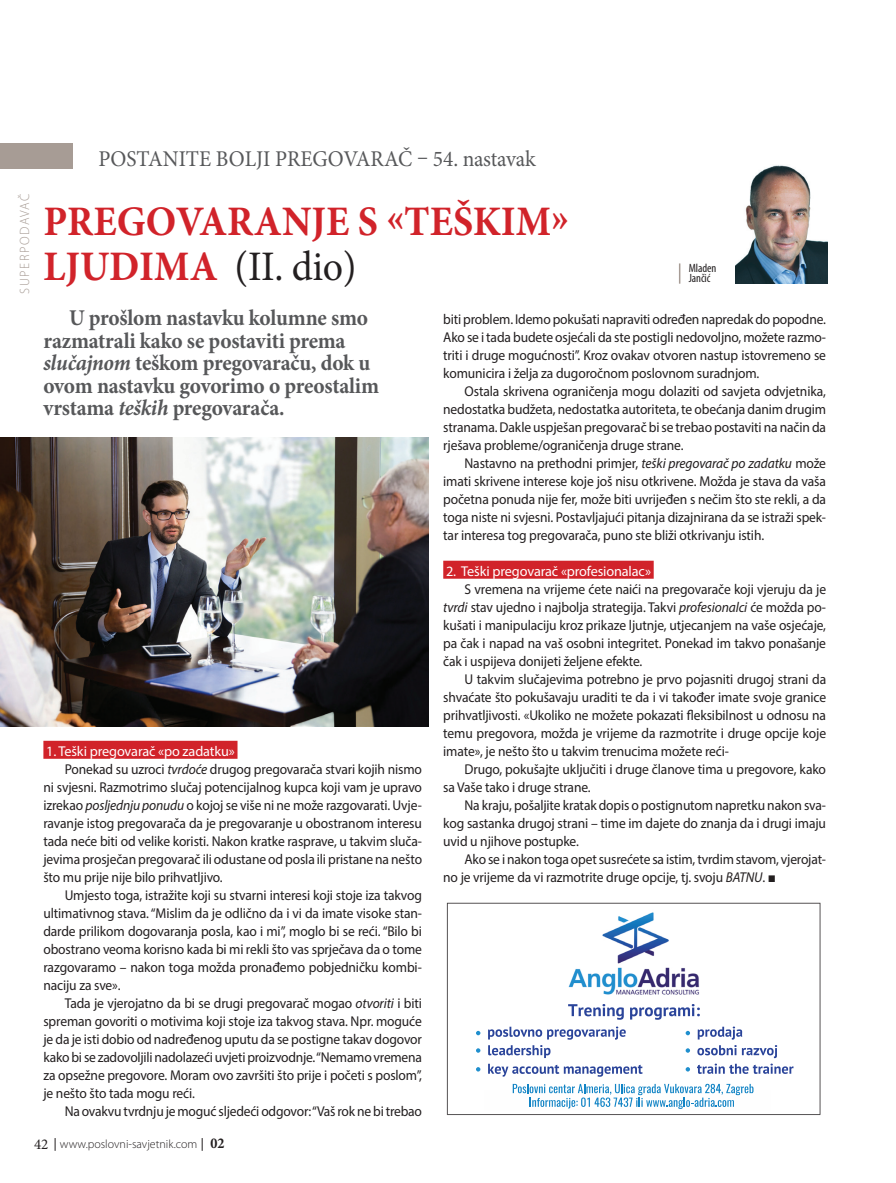
<style>
.page{position:relative;width:896px;height:1183px;background:#fff}
.page>*{position:absolute;margin:0;border:0;box-sizing:border-box;transform-origin:0 0}
.t1{font:700 42px/45px "Minion Pro";color:#d1232a;scale:.95 1}
.t2{font:700 22.5px/22.5px "Minion Pro";letter-spacing:-.01em;color:#57585a;scale:.95 1}
.t3{font:22.5px "Minion Pro";color:#57585a;scale:.95 1}
.t4{font:14.25px/18px "Myriad Pro";letter-spacing:-.01em;color:#231f20;text-align:justify;scale:.95 1}
.t5{font:14.25px "Myriad Pro";letter-spacing:-.01em;color:#fff}
.t6{font:300 13.5px "Myriad Pro";letter-spacing:.12em;color:#a79c95;scale:.95 1}
.t7{font:300 12px "Myriad Pro";color:#231f20}
.t8{font:condensed 12px/10.5px "Myriad Pro";letter-spacing:-.005em;color:#231f20}
.s1{font-weight:400;color:#231f20}
.s2{font-style:italic}
.s3{font-family:"Arial";font-weight:700;font-style:italic}
.s4{font-family:"Minion Pro";font-weight:400;font-size:15px}
.s5{font-family:"Minion Pro";font-weight:700;font-stretch:condensed;font-size:15px}
</style>
<div class="page">
<svg style="left:55px;top:1138px;width:1px;height:12px"></svg>
<svg style="left:202px;top:1138px;width:1px;height:12px"></svg>
<div style="left:0;top:143px;width:72px;height:25px;background:#a79c95"></div>
<svg style="left:679px;top:263px;width:1px;height:21px"></svg>
<img style="left:735px;top:165px;width:92px;height:118px">
<img style="left:446px;top:902px;width:375px;height:213px">
<img style="left:568px;top:1004px;width:126px;height:15px">
<svg style="left:476px;top:1030px;width:4px;height:5px"></svg>
<svg style="left:476px;top:1048px;width:4px;height:4px"></svg>
<svg style="left:476px;top:1067px;width:4px;height:4px"></svg>
<img style="left:509px;top:1026px;width:117px;height:13px">
<svg style="left:685px;top:1030px;width:5px;height:5px"></svg>
<svg style="left:685px;top:1048px;width:5px;height:4px"></svg>
<svg style="left:685px;top:1067px;width:5px;height:4px"></svg>
<img style="left:697px;top:1026px;width:45px;height:13px">
<svg style="left:513px;top:1083px;width:240px;height:25px"></svg>
<div style="left:43px;top:740px;width:194px;height:18px;background:#d1232a"></div>
<div style="left:443px;top:560px;width:210px;height:18px;background:#d1232a"></div>
<img style="left:0;top:437px;width:428px;height:289px">
<p class="t6" style="left:16px;top:294px;width:107px;rotate:-90deg">SUPERPODAVAČ</p>
<h2 class="t3" style="left:98px;top:143px;width:461px">POSTANITE BOLJI PREGOVARAČ – 54. nastavak</h2>
<h1 class="t1" style="left:44px;top:198px;width:555px">PREGOVARANJE S «TEŠKIM»<br>LJUDIMA <span class="s1">(II. dio)</span></h1>
<h2 class="t2" style="left:43px;top:306px;width:355px;text-indent:26px">U prošlom nastavku kolumne smo razmatrali kako se postaviti prema <span class="s2">slučajnom</span> teškom pregovaraču, dok u ovom nastavku govorimo o preostalim vrstama <span class="s2">teških</span> pregovarača.</h2>
<p class="t8" style="left:689px;top:262px;width:29px">Mladen<br>Jančić</p>
<p class="t4" style="left:443px;top:309px;width:404px">biti problem. Idemo pokušati napraviti određen napredak do popodne.<br>Ako se i tada budete osjećali da ste postigli nedovoljno, možete razmo&shy;triti i druge mogućnosti”. Kroz ovakav otvoren nastup istovremeno se komunicira i želja za dugoročnom poslovnom suradnjom.</p>
<p class="t4" style="left:443px;top:381px;width:404px;text-indent:21px">Ostala skrivena ograničenja mogu dolaziti od savjeta odvjetnika, nedostatka budžeta, nedostatka autoriteta, te obećanja danim drugim stranama. Dakle uspješan pregovarač bi se trebao postaviti na način da rješava probleme/ograničenja druge strane.</p>
<p class="t4" style="left:443px;top:453px;width:404px;text-indent:21px">Nastavno na prethodni primjer, <span class="s2">teški pregovarač po zadatku</span> može imati skrivene interese koje još nisu otkrivene. Možda je stava da vaša početna ponuda nije fer, može biti uvrijeđen s nečim što ste rekli, a da toga niste ni svjesni. Postavljajući pitanja dizajnirana da se istraži spek&shy;tar interesa tog pregovarača, puno ste bliži otkrivanju istih.</p>
<p class="t5" style="left:446px;top:562px;width:206px">2. Teški pregovarač «profesionalac»</p>
<p class="t4" style="left:443px;top:579px;width:404px;text-indent:21px">S vremena na vrijeme ćete naići na pregovarače koji vjeruju da je <span class="s2">tvrdi</span> stav ujedno i najbolja strategija. Takvi <span class="s2">profesionalci</span> će možda po&shy;kušati i manipulaciju kroz prikaze ljutnje, utjecanjem na vaše osjećaje, pa čak i napad na vaš osobni integritet. Ponekad im takvo ponašanje čak i uspijeva donijeti željene efekte.</p>
<p class="t4" style="left:443px;top:669px;width:404px;text-indent:21px">U takvim slučajevima potrebno je prvo pojasniti drugoj strani da shvaćate što pokušavaju uraditi te da i vi također imate svoje granice prihvatljivosti. «Ukoliko ne možete pokazati fleksibilnost u odnosu na temu pregovora, možda je vrijeme da razmotrite i druge opcije koje imate», je nešto što u takvim trenucima možete reći-</p>
<p class="t4" style="left:443px;top:759px;width:404px;text-indent:21px">Drugo, pokušajte uključiti i druge članove tima u pregovore, kako sa Vaše tako i druge strane.</p>
<p class="t4" style="left:443px;top:795px;width:404px;text-indent:21px">Na kraju, pošaljite kratak dopis o postignutom napretku nakon sva&shy;kog sastanka drugoj strani – time im dajete do znanja da i drugi imaju uvid u njihove postupke.</p>
<p class="t4" style="left:443px;top:849px;width:404px;text-indent:21px">Ako se i nakon toga opet susrećete sa istim, tvrdim stavom, vjerojat&shy;no je vrijeme da vi razmotrite druge opcije, tj. svoju <span class="s2">BATNU</span>. <span class="s3">■</span></p>
<p class="t5" style="left:46px;top:742px;width:190px">1. Teški pregovarač «po zadatku»</p>
<p class="t4" style="left:65px;top:759px;width:378px">Ponekad su uzroci <span class="s2">tvrdoće</span> drugog pregovarača stvari kojih nismo</p>
<p class="t4" style="left:43px;top:777px;width:400px">ni svjesni. Razmotrimo slučaj potencijalnog kupca koji vam je upravo</p>
<p class="t4" style="left:43px;top:795px;width:400px">izrekao <span class="s2">posljednju ponudu</span> o kojoj se više ni ne može razgovarati. Uvje-</p>
<p class="t4" style="left:43px;top:813px;width:400px">ravanje istog pregovarača da je pregovaranje u obostranom interesu</p>
<p class="t4" style="left:43px;top:831px;width:400px">tada neće biti od velike koristi. Nakon kratke rasprave, u takvim sluča-</p>
<p class="t4" style="left:43px;top:849px;width:400px">jevima prosječan pregovarač ili odustane od posla ili pristane na nešto</p>
<p class="t4" style="left:43px;top:867px;width:190px">što mu prije nije bilo prihvatljivo.</p>
<p class="t4" style="left:65px;top:885px;width:377px">Umjesto toga, istražite koji su stvarni interesi koji stoje iza takvog</p>
<p class="t4" style="left:43px;top:903px;width:400px">ultimativnog stava. “Mislim da je odlično da i vi da imate visoke stan-</p>
<p class="t4" style="left:43px;top:921px;width:400px">darde prilikom dogovaranja posla, kao i mi”, moglo bi se reći. “Bilo bi</p>
<p class="t4" style="left:43px;top:939px;width:400px">obostrano veoma korisno kada bi mi rekli što vas sprječava da o tome</p>
<p class="t4" style="left:43px;top:957px;width:400px">razgovaramo – nakon toga možda pronađemo pobjedničku kombi-</p>
<p class="t4" style="left:43px;top:975px;width:83px">naciju za sve».</p>
<p class="t4" style="left:65px;top:993px;width:377px">Tada je vjerojatno da bi se drugi pregovarač mogao <span class="s2">otvoriti</span> i biti</p>
<p class="t4" style="left:43px;top:1011px;width:400px">spreman govoriti o motivima koji stoje iza takvog stava. Npr. moguće</p>
<p class="t4" style="left:43px;top:1029px;width:400px">je da je isti dobio od nadređenog uputu da se postigne takav dogovor</p>
<p class="t4" style="left:43px;top:1047px;width:400px">kako bi se zadovoljili nadolazeći uvjeti proizvodnje. “Nemamo vremena</p>
<p class="t4" style="left:43px;top:1065px;width:400px">za opsežne pregovore. Moram ovo završiti što prije i početi s poslom”,</p>
<p class="t4" style="left:43px;top:1083px;width:161px">je nešto što tada mogu reći.</p>
<p class="t4" style="left:65px;top:1101px;width:378px">Na ovakvu tvrdnju je moguć sljedeći odgovor: “Vaš rok ne bi trebao</p>
<p class="t7" style="left:34px;top:1137px;width:192px"><span class="s4">42</span> www.poslovni-savjetnik.com <span class="s5">02</span></p>
</div>
